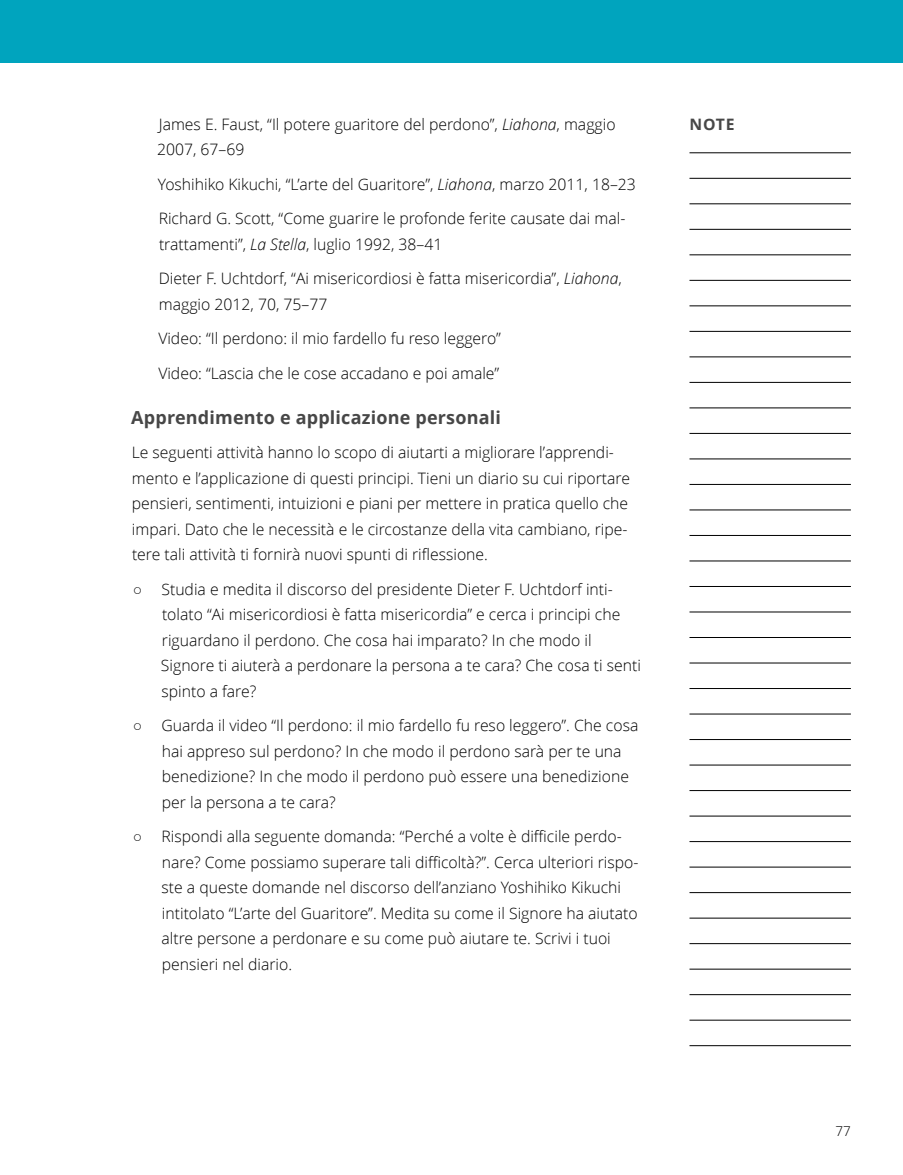
<style>
.page{position:relative;width:903px;height:1175px;background:#fff}
.page>*{position:absolute;margin:0;border:0;box-sizing:border-box;transform-origin:0 0}
.p2_title_aside_info{font:700 18px "Zoramlds Lat";letter-spacing:.01em;color:#474747}
.p2_aside_info_bullet{font:300 15.75px/25.5px "Zoramlds Lat";color:#000}
.p2_aside_info_no-mar{font:300 15.75px/25.5px "Zoramlds Lat";color:#000}
.p2_aside_info_first{font:300 15.75px/25.5px "Zoramlds Lat";color:#000}
.t1{font:700 15.75px "Zoramlds Lat";color:#474747}
.t2{font:300 13.5px "Zoramlds Lat";color:#000}
.s1{font-style:italic}
</style>
<div class="page">
<hr style="left:689px;top:152px;width:162px;height:1px;background:#000">
<hr style="left:689px;top:178px;width:162px;height:1px;background:#000">
<hr style="left:689px;top:203px;width:162px;height:1px;background:#000">
<hr style="left:689px;top:229px;width:162px;height:1px;background:#000">
<hr style="left:689px;top:254px;width:162px;height:1px;background:#000">
<hr style="left:689px;top:280px;width:162px;height:1px;background:#000">
<hr style="left:689px;top:305px;width:162px;height:1px;background:#000">
<hr style="left:689px;top:331px;width:162px;height:1px;background:#000">
<hr style="left:689px;top:356px;width:162px;height:1px;background:#000">
<hr style="left:689px;top:382px;width:162px;height:1px;background:#000">
<hr style="left:689px;top:407px;width:162px;height:1px;background:#000">
<hr style="left:689px;top:433px;width:162px;height:1px;background:#000">
<hr style="left:689px;top:458px;width:162px;height:1px;background:#000">
<hr style="left:689px;top:484px;width:162px;height:1px;background:#000">
<hr style="left:689px;top:509px;width:162px;height:1px;background:#000">
<hr style="left:689px;top:535px;width:162px;height:1px;background:#000">
<hr style="left:689px;top:560px;width:162px;height:1px;background:#000">
<hr style="left:689px;top:586px;width:162px;height:1px;background:#000">
<hr style="left:689px;top:611px;width:162px;height:1px;background:#000">
<hr style="left:689px;top:637px;width:162px;height:1px;background:#000">
<hr style="left:689px;top:662px;width:162px;height:1px;background:#000">
<hr style="left:689px;top:688px;width:162px;height:1px;background:#000">
<hr style="left:689px;top:713px;width:162px;height:1px;background:#000">
<hr style="left:689px;top:739px;width:162px;height:1px;background:#000">
<hr style="left:689px;top:764px;width:162px;height:1px;background:#000">
<hr style="left:689px;top:790px;width:162px;height:1px;background:#000">
<hr style="left:689px;top:815px;width:162px;height:1px;background:#000">
<hr style="left:689px;top:841px;width:162px;height:1px;background:#000">
<hr style="left:689px;top:866px;width:162px;height:1px;background:#000">
<hr style="left:689px;top:892px;width:162px;height:1px;background:#000">
<hr style="left:689px;top:917px;width:162px;height:1px;background:#000">
<hr style="left:689px;top:943px;width:162px;height:1px;background:#000">
<hr style="left:689px;top:968px;width:162px;height:1px;background:#000">
<hr style="left:689px;top:994px;width:162px;height:1px;background:#000">
<hr style="left:689px;top:1019px;width:162px;height:1px;background:#000">
<hr style="left:689px;top:1045px;width:162px;height:1px;background:#000">
<div style="left:0;top:0;width:903px;height:63px;background:#00a4be"></div>
<p class="p2_aside_info_no-mar" style="left:159px;top:111px;width:458px">James E. Faust, “Il potere guaritore del perdono”, <span class="s1">Liahona</span>, maggio</p>
<p class="t1" style="left:689px;top:112px;width:47px">NOTE</p>
<p class="p2_aside_info_no-mar" style="left:157px;top:137px;width:89px">2007, 67–69</p>
<p class="p2_aside_info_no-mar" style="left:158px;top:171px;width:479px">Yoshihiko Kikuchi, “L’arte del Guaritore”, <span class="s1">Liahona</span>, marzo 2011, 18–23</p>
<p class="p2_aside_info_no-mar" style="left:159px;top:206px;width:468px">Richard G. Scott, “Come guarire le profonde ferite causate dai mal&shy;trattamenti”, <span class="s1">La Stella</span>, luglio 1992, 38–41</p>
<p class="p2_aside_info_no-mar" style="left:159px;top:266px;width:464px">Dieter F. Uchtdorf, “Ai misericordiosi è fatta misericordia”, <span class="s1">Liahona</span>, maggio 2012, 70, 75–77</p>
<p class="p2_aside_info_no-mar" style="left:158px;top:326px;width:344px">Video: “Il perdono: il mio fardello fu reso leggero”</p>
<p class="p2_aside_info_no-mar" style="left:158px;top:360px;width:342px">Video: “Lascia che le cose accadano e poi amale”</p>
<p class="p2_title_aside_info" style="left:131px;top:403px;width:371px">Apprendimento e applicazione personali</p>
<p class="p2_aside_info_first" style="left:132px;top:440px;width:500px">Le seguenti attività hanno lo scopo di aiutarti a migliorare l’apprendi&shy;mento e l’applicazione di questi principi. Tieni un diario su cui riportare pensieri, sentimenti, intuizioni e piani per mettere in pratica quello che impari. Dato che le necessità e le circostanze della vita cambiano, ripe&shy;tere tali attività ti fornirà nuovi spunti di riflessione.</p>
<p class="p2_aside_info_bullet" style="left:161px;top:576px;width:481px;text-indent:-28px">○ Studia e medita il discorso del presidente Dieter F. Uchtdorf inti&shy;tolato “Ai misericordiosi è fatta misericordia” e cerca i principi che riguardano il perdono. Che cosa hai imparato? In che modo il Signore ti aiuterà a perdonare la persona a te cara? Che cosa ti senti spinto a fare?</p>
<p class="p2_aside_info_bullet" style="left:162px;top:713px;width:478px;text-indent:-29px">○ Guarda il video “Il perdono: il mio fardello fu reso leggero”. Che cosa hai appreso sul perdono? In che modo il perdono sarà per te una benedizione? In che modo il perdono può essere una benedizione per la persona a te cara?</p>
<p class="p2_aside_info_bullet" style="left:161px;top:824px;width:478px;text-indent:-29px">○ Rispondi alla seguente domanda: “Perché a volte è difficile perdo&shy;nare? Come possiamo superare tali difficoltà?”. Cerca ulteriori rispo&shy;ste a queste domande nel discorso dell’anziano Yoshihiko Kikuchi intitolato “L’arte del Guaritore”. Medita su come il Signore ha aiutato altre persone a perdonare e su come può aiutare te. Scrivi i tuoi pensieri nel diario.</p>
<p class="t2" style="left:835px;top:1121px;width:17px">77</p>
</div>
